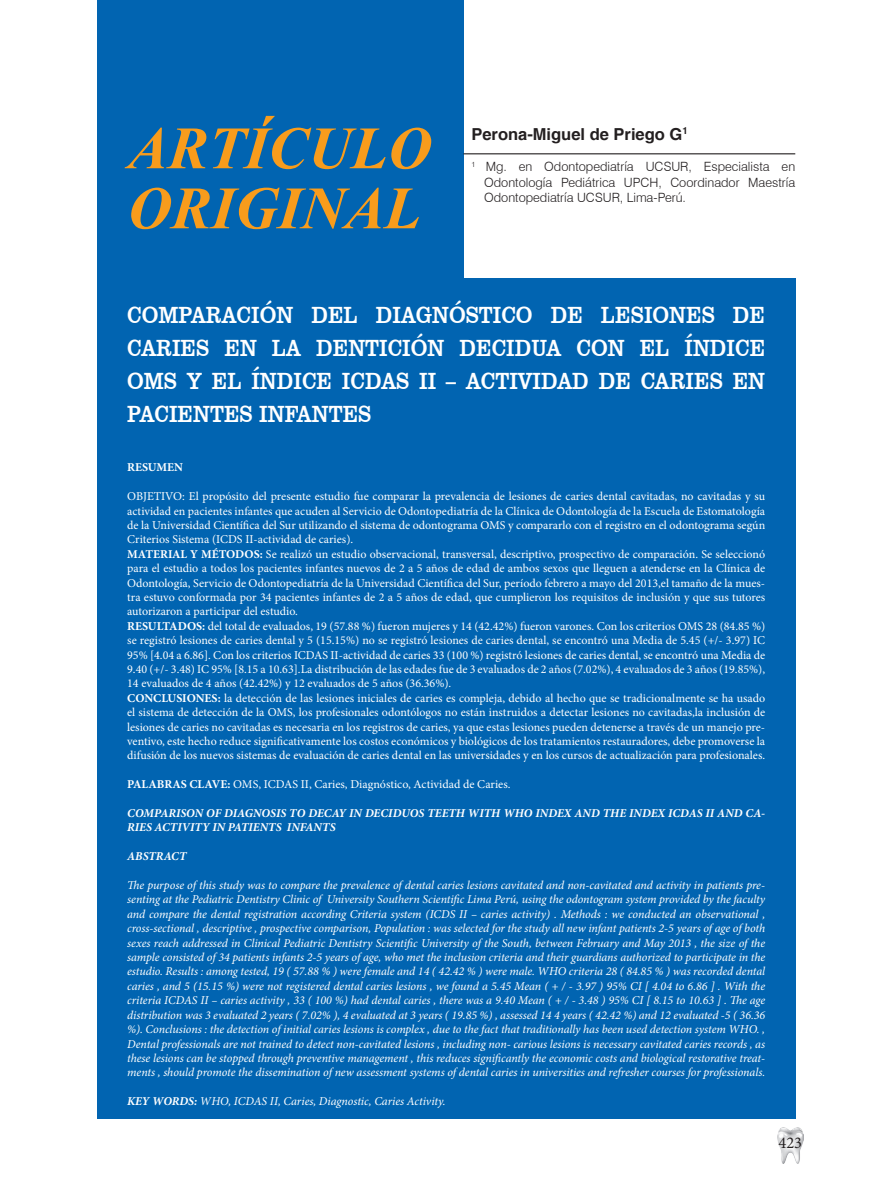
<style>
.page{position:relative;width:872px;height:1191px;background:#fff}
.page>*{position:absolute;margin:0;border:0;box-sizing:border-box;transform-origin:0 0}
.t1{font:italic 700 60px/60px "Times New Roman";color:#f89c1c}
.t2{font:24px/33px "Clarendon BT";color:#fff;text-align:justify;scale:.86 1}
.t3{font:700 16.5px "Switzerland";color:#231f20}
.t4{font:16.5px "Minion Pro";color:#231f20}
.t5{font:300 12.75px/15.3px "Swiss 721 BT";color:#231f20;text-align:justify}
.t6{font:12px/14.4px "Minion Pro";color:#fff}
.t7{font:italic 12px/14.4px "Minion Pro";letter-spacing:-.01em;color:#fff;text-align:justify}
.t8{font:italic 700 12px/14.4px "Minion Pro";color:#fff}
.t9{font:700 12px "Minion Pro";color:#fff}
.s1{font-weight:700}
</style>
<div class="page">
<img style="left:777px;top:1127px;width:26px;height:36px">
<div style="left:97px;top:0;width:366px;height:407px;background:#0164b1"></div>
<div style="left:97px;top:278px;width:698px;height:840px;background:#0164b1"></div>
<hr style="left:463px;top:153px;width:332px;height:1px;background:#231f20">
<h1 class="t1" style="left:128px;top:116px;width:305px">ARTÍCULO<br>ORIGINAL</h1>
<h3 class="t3" style="left:471px;top:124px;width:218px">Perona-Miguel de Priego G<sup>1</sup></h3>
<p class="t5" style="left:484px;top:159px;width:312px;text-indent:-13px"><sup>1</sup> Mg. en Odontopediatría UCSUR, Especialista en Odontología Pediátrica UPCH, Coordinador Maestría Odontopediatría UCSUR, Lima-Perú.</p>
<h2 class="t2" style="left:127px;top:298px;width:743px">COMPARACIÓN DEL DIAGNÓSTICO DE LESIONES DE CARIES EN LA DENTICIÓN DECIDUA CON EL ÍNDICE OMS Y EL ÍNDICE ICDAS II – ACTIVIDAD DE CARIES EN PACIENTES INFANTES</h2>
<p class="t9" style="left:127px;top:459px;width:57px">RESUMEN</p>
<p class="t6" style="left:127px;top:489px;width:639px">OBJETIVO: El propósito del presente estudio fue comparar la prevalencia de lesiones de caries dental cavitadas, no cavitadas y su actividad en pacientes infantes que acuden al Servicio de Odontopediatría de la Clínica de Odontología de la Escuela de Estomatología de la Universidad Científica del Sur utilizando el sistema de odontograma OMS y compararlo con el registro en el odontograma según Criterios Sistema (ICDS II-actividad de caries).<br><span class="s1">MATERIAL Y MÉTODOS:</span> Se realizó un estudio observacional, transversal, descriptivo, prospectivo de comparación. Se seleccionó para el estudio a todos los pacientes infantes nuevos de 2 a 5 años de edad de ambos sexos que lleguen a atenderse en la Clínica de Odontología, Servicio de Odontopediatría de la Universidad Científica del Sur, período febrero a mayo del 2013,el tamaño de la mues&shy;tra estuvo conformada por 34 pacientes infantes de 2 a 5 años de edad, que cumplieron los requisitos de inclusión y que sus tutores autorizaron a participar del estudio.<br><span class="s1">RESULTADOS:</span> del total de evaluados, 19 (57.88 %) fueron mujeres y 14 (42.42%) fueron varones. Con los criterios OMS 28 (84.85 %) se registró lesiones de caries dental y 5 (15.15%) no se registró lesiones de caries dental, se encontró una Media de 5.45 (+/- 3.97) IC 95% [4.04 a 6.86]. Con los criterios ICDAS II-actividad de caries 33 (100 %) registró lesiones de caries dental, se encontró una Media de 9.40 (+/- 3.48) IC 95% [8.15 a 10.63].La distribución de las edades fue de 3 evaluados de 2 años (7.02%), 4 evaluados de 3 años (19.85%), 14 evaluados de 4 años (42.42%) y 12 evaluados de 5 años (36.36%).<br><span class="s1">CONCLUSIONES:</span> la detección de las lesiones iniciales de caries es compleja, debido al hecho que se tradicionalmente se ha usado el sistema de detección de la OMS, los profesionales odontólogos no están instruidos a detectar lesiones no cavitadas,la inclusión de lesiones de caries no cavitadas es necesaria en los registros de caries, ya que estas lesiones pueden detenerse a través de un manejo pre&shy;ventivo, este hecho reduce significativamente los costos económicos y biológicos de los tratamientos restauradores, debe promoverse la difusión de los nuevos sistemas de evaluación de caries dental en las universidades y en los cursos de actualización para profesionales.</p>
<p class="t6" style="left:127px;top:777px;width:385px"><span class="s1">PALABRAS CLAVE:</span> OMS, ICDAS II, Caries, Diagnóstico, Actividad de Caries.</p>
<p class="t8" style="left:127px;top:805px;width:639px">COMPARISON OF DIAGNOSIS TO DECAY IN DECIDUOS TEETH WITH WHO INDEX AND THE INDEX ICDAS II AND CA-<br>RIES ACTIVITY IN PATIENTS INFANTS</p>
<p class="t8" style="left:127px;top:849px;width:61px">ABSTRACT</p>
<p class="t7" style="left:127px;top:878px;width:639px">The purpose of this study was to compare the prevalence of dental caries lesions cavitated and non-cavitated and activity in patients pre&shy;senting at the Pediatric Dentistry Clinic of University Southern Scientific Lima Perú, using the odontogram system provided by the faculty and compare the dental registration according Criteria system (ICDS II – caries activity) . Methods : we conducted an observational , cross-sectional , descriptive , prospective comparison, Population : was selected for the study all new infant patients 2-5 years of age of both sexes reach addressed in Clinical Pediatric Dentistry Scientific University of the South, between February and May 2013 , the size of the sample consisted of 34 patients infants 2-5 years of age, who met the inclusion criteria and their guardians authorized to participate in the estudio. Results : among tested, 19 ( 57.88 % ) were female and 14 ( 42.42 % ) were male. WHO criteria 28 ( 84.85 % ) was recorded dental caries , and 5 (15.15 %) were not registered dental caries lesions , we found a 5.45 Mean ( + / - 3.97 ) 95% CI [ 4.04 to 6.86 ] . With the criteria ICDAS II – caries activity , 33 ( 100 %) had dental caries , there was a 9.40 Mean ( + / - 3.48 ) 95% CI [ 8.15 to 10.63 ] . The age distribution was 3 evaluated 2 years ( 7.02% ), 4 evaluated at 3 years ( 19.85 %) , assessed 14 4 years ( 42.42 %) and 12 evaluated -5 ( 36.36 %). Conclusions : the detection of initial caries lesions is complex , due to the fact that traditionally has been used detection system WHO. , Dental professionals are not trained to detect non-cavitated lesions , including non- carious lesions is necessary cavitated caries records , as these lesions can be stopped through preventive management , this reduces significantly the economic costs and biological restorative treat&shy;ments , should promote the dissemination of new assessment systems of dental caries in universities and refresher courses for professionals.</p>
<p class="t7" style="left:127px;top:1094px;width:320px"><span class="s1">KEY WORDS:</span> WHO, ICDAS II, Caries, Diagnostic, Caries Activity.</p>
<h3 class="t4" style="left:778px;top:1132px;width:25px">423</h3>
</div>
